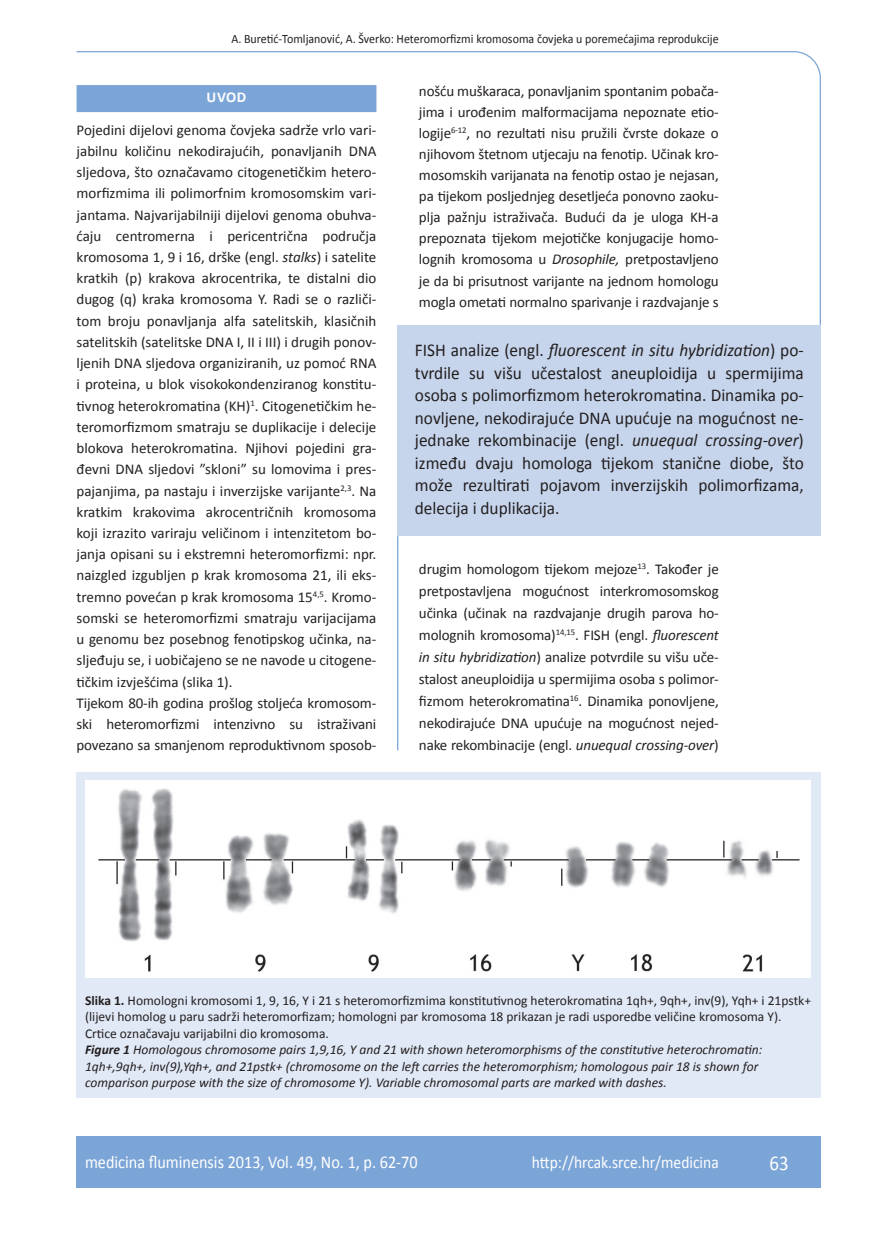
<style>
.page{position:relative;width:872px;height:1234px;background:#fff}
.page>*{position:absolute;margin:0;border:0;box-sizing:border-box;transform-origin:0 0}
.t1{font:21px "Calibri";color:#fff;scale:.9 1}
.t2{font:18px/22.5px "Calibri";color:#231f20;text-align:justify;scale:.96 1}
.t3{font:18px "Calibri";color:#fff;scale:.9 1}
.t4{font:17.25px "Calibri";color:#fff;scale:.9 1}
.t5{font:15px/21.1px "Calibri";color:#231f20;text-align:justify}
.t6{font:700 15px "Calibri";color:#fff}
.t7{font:italic 13.5px/16.5px "Calibri";color:#231f20}
.t8{font:12.75px "Calibri";color:#231f20;scale:.94 1}
.s1{font-style:italic}
.s2{font-weight:700;font-style:normal}
.s3{font-style:normal}
.s4{font-weight:700}
</style>
<div class="page">
<svg style="left:76px;top:51px;width:745px;height:275px"></svg>
<hr style="left:397px;top:536px;width:1px;height:214px;background:#7ca5d7">
<div style="left:77px;top:1135px;width:744px;height:51px;background:#7ca5d7"></div>
<div style="left:77px;top:85px;width:299px;height:27px;background:#7ca5d7"></div>
<div style="left:398px;top:325px;width:423px;height:211px;background:#c6d5ec"></div>
<div style="left:77px;top:772px;width:744px;height:325px;background:#e1e9f6"></div>
<img style="left:85px;top:780px;width:725px;height:197px">
<p class="t8" style="left:231px;top:30px;width:520px">A. Buretić-Tomljanović, A. Šverko: Heteromorfizmi kromosoma čovjeka u poremećajima reprodukcije</p>
<p class="t6" style="left:207px;top:88px;width:41px">UVOD</p>
<p class="t5" style="left:77px;top:118px;width:301px;text-align:left">Pojedini dijelovi genoma čovjeka sadrže vrlo vari&shy;jabilnu količinu nekodirajućih, ponavljanih DNA sljedova, što označavamo citogenetičkim hetero&shy;morfizmima ili polimorfnim kromosomskim vari&shy;jantama. Najvarijabilniji dijelovi genoma obuhva&shy;ćaju centromerna i pericentrična područja kromosoma 1, 9 i 16, drške (engl. <span class="s1">stalks</span>) i satelite kratkih (p) krakova akrocentrika, te distalni dio dugog (q) kraka kromosoma Y. Radi se o različi&shy;tom broju ponavljanja alfa satelitskih, klasičnih satelitskih (satelitske DNA I, II i III) i drugih ponov&shy;ljenih DNA sljedova organiziranih, uz pomoć RNA i proteina, u blok visokokondenziranog konstitu&shy;tivnog heterokromatina (KH)<sup>1</sup>. Citogenetičkim he&shy;teromorfizmom smatraju se duplikacije i delecije blokova heterokromatina. Njihovi pojedini gra&shy;đevni DNA sljedovi ”skloni” su lomovima i pres&shy;pajanjima, pa nastaju i inverzijske varijante<sup>2,3</sup>. Na kratkim krakovima akrocentričnih kromosoma koji izrazito variraju veličinom i intenzitetom bo&shy;janja opisani su i ekstremni heteromorfizmi: npr. naizgled izgubljen p krak kromosoma 21, ili eks&shy;tremno povećan p krak kromosoma 15<sup>4,5</sup>. Kromo&shy;somski se heteromorfizmi smatraju varijacijama u genomu bez posebnog fenotipskog učinka, na&shy;sljeđuju se, i uobičajeno se ne navode u citogene&shy;tičkim izvješćima (slika 1).<br>Tijekom 80-ih godina prošlog stoljeća kromosom&shy;ski heteromorfizmi intenzivno su istraživani povezano sa smanjenom reproduktivnom sposob-</p>
<p class="t5" style="left:419px;top:80px;width:301px">nošću muškaraca, ponavljanim spontanim pobača&shy;jima i urođenim malformacijama nepoznate etio&shy;logije<sup>6-12</sup>, no rezultati nisu pružili čvrste dokaze o njihovom štetnom utjecaju na fenotip. Učinak kro&shy;mosomskih varijanata na fenotip ostao je nejasan, pa tijekom posljednjeg desetljeća ponovno zaoku&shy;plja pažnju istraživača. Budući da je uloga KH-a prepoznata tijekom mejotičke konjugacije homo&shy;lognih kromosoma u <span class="s1">Drosophile,</span> pretpostavljeno je da bi prisutnost varijante na jednom homologu mogla ometati normalno sparivanje i razdvajanje s</p>
<p class="t2" style="left:415px;top:338px;width:407px">FISH analize (engl. <span class="s1">fluorescent in situ hybridization</span>) po&shy;tvrdile su višu učestalost aneuploidija u spermijima osoba s polimorfizmom heterokromatina. Dinamika po&shy;novljene, nekodirajuće DNA upućuje na mogućnost ne&shy;jednake rekombinacije (engl. <span class="s1">unuequal crossing-over</span>) između dvaju homologa tijekom stanične diobe, što može rezultirati pojavom inverzijskih polimorfizama, delecija i duplikacija.</p>
<p class="t5" style="left:419px;top:557px;width:301px;line-height:22px">drugim homologom tijekom mejoze<sup>13</sup>. Također je pretpostavljena mogućnost interkromosomskog učinka (učinak na razdvajanje drugih parova ho&shy;molognih kromosoma)<sup>14,15</sup>. FISH (engl. <span class="s1">fluorescent in situ hybridization</span>) analize potvrdile su višu uče&shy;stalost aneuploidija u spermijima osoba s polimor&shy;fizmom heterokromatina<sup>16</sup>. Dinamika ponovljene, nekodirajuće DNA upućuje na mogućnost nejed&shy;nake rekombinacije (engl. <span class="s1">unuequal crossing-over</span>)</p>
<p class="t7" style="left:85px;top:991px;width:727px"><span class="s2">Slika 1.</span> <span class="s3">Homologni kromosomi 1, 9, 16, Y i 21 s heteromorfizmima konstitutivnog heterokromatina 1qh+, 9qh+, inv(9), Yqh+ i 21pstk+ (lijevi homolog u paru sadrži heteromorfizam; homologni par kromosoma 18 prikazan je radi usporedbe veličine kromosoma Y).<br>Crtice označavaju varijabilni dio kromosoma.<br></span><span class="s4">Figure 1</span> Homologous chromosome pairs 1,9,16, Y and 21 with shown heteromorphisms of the constitutive heterochromatin:<br>1qh+,9qh+, inv(9),Yqh+, and 21pstk+ (chromosome on the left carries the heteromorphism; homologous pair 18 is shown for comparison purpose with the size of chromosome Y). Variable chromosomal parts are marked with dashes.</p>
<p class="t3" style="left:85px;top:1150px;width:371px">medicina fluminensis 2013, Vol. 49, No. 1, p. 62-70</p>
<p class="t4" style="left:532px;top:1151px;width:209px">http://hrcak.srce.hr/medicina</p>
<h1 class="t1" style="left:769px;top:1149px;width:23px">63</h1>
</div>
